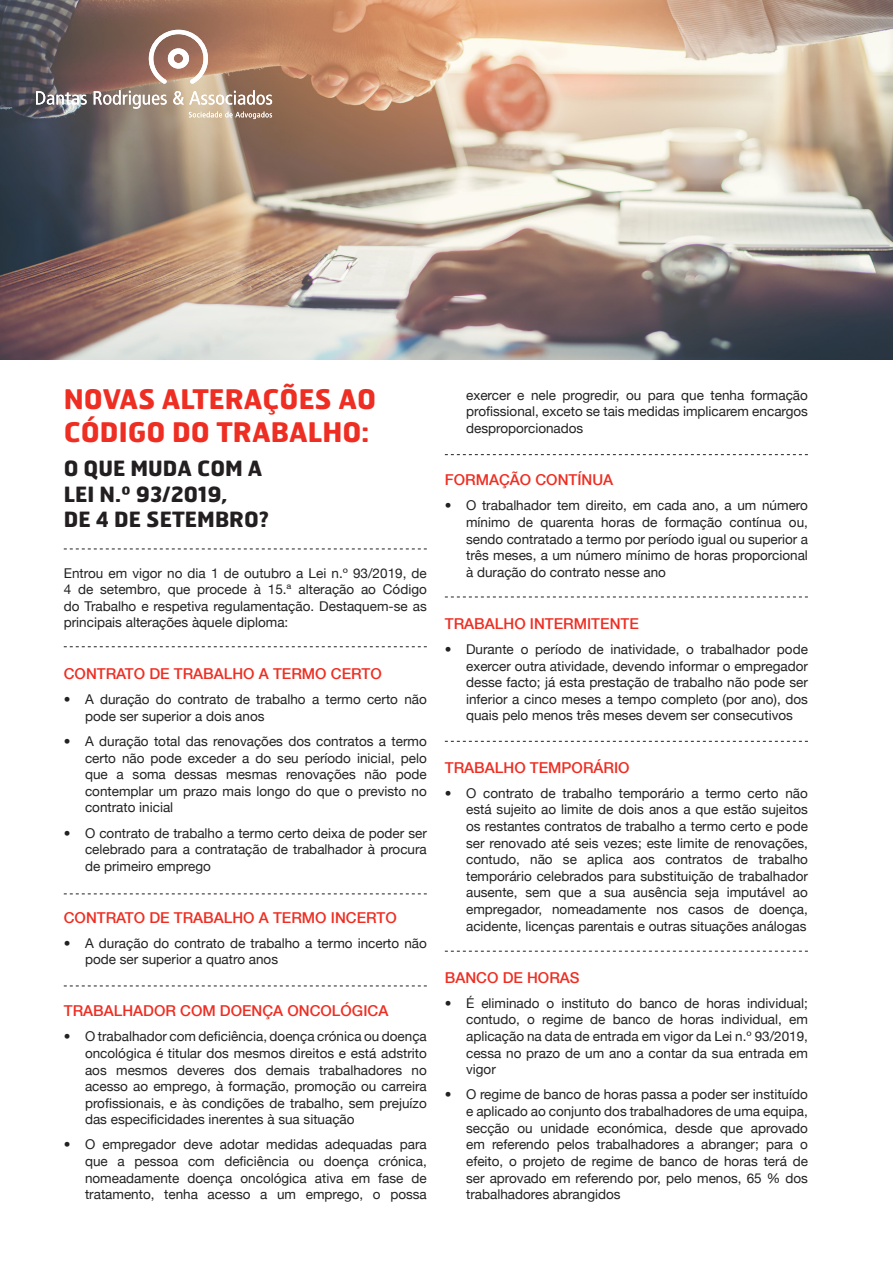
<style>
.page{position:relative;width:893px;height:1263px;background:#fff}
.page>*{position:absolute;margin:0;border:0;box-sizing:border-box;transform-origin:0 0}
.t1{font:700 27px/32.8px "Hermes";color:#ee2e22}
.t2{font:700 21px/25.7px "Hermes";color:#231f20}
.t3{font:500 15px "Helvetica Neue";color:#ee2e22}
.t4{font:13.5px/16.6px "Helvetica Neue";color:#222;text-align:justify}
</style>
<div class="page">
<img style="left:0;top:0;width:893px;height:359px">
<svg style="left:36px;top:91px;width:51px;height:14px"></svg>
<svg style="left:94px;top:90px;width:73px;height:19px"></svg>
<svg style="left:173px;top:90px;width:99px;height:15px"></svg>
<svg style="left:189px;top:112px;width:83px;height:7px"></svg>
<svg style="left:149px;top:30px;width:59px;height:54px"></svg>
<svg style="left:64px;top:893px;width:363px;height:1px"></svg>
<svg style="left:64px;top:646px;width:363px;height:1px"></svg>
<svg style="left:64px;top:549px;width:363px;height:1px"></svg>
<svg style="left:64px;top:985px;width:363px;height:1px"></svg>
<svg style="left:445px;top:454px;width:363px;height:1px"></svg>
<svg style="left:445px;top:597px;width:363px;height:1px"></svg>
<svg style="left:445px;top:741px;width:363px;height:1px"></svg>
<svg style="left:445px;top:951px;width:363px;height:1px"></svg>
<p class="t1" style="left:64px;top:382px;width:314px">NOVAS ALTERAÇÕES AO<br>CÓDIGO DO TRABALHO:</p>
<p class="t2" style="left:64px;top:455px;width:206px">O QUE MUDA COM A<br>LEI N.º 93/2019,<br>DE 4 DE SETEMBRO?</p>
<p class="t4" style="left:64px;top:564px;width:365px">Entrou em vigor no dia 1 de outubro a Lei n.º 93/2019, de 4 de setembro, que procede à 15.ª alteração ao Código do Trabalho e respetiva regulamentação. Destaquem-se as principais alterações àquele diploma:</p>
<p class="t3" style="left:64px;top:665px;width:319px">CONTRATO DE TRABALHO A TERMO CERTO</p>
<p class="t4" style="left:85px;top:691px;width:343px;text-indent:-21px">• A duração do contrato de trabalho a termo certo não pode ser superior a dois anos</p>
<p class="t4" style="left:85px;top:733px;width:343px;text-indent:-21px">• A duração total das renovações dos contratos a termo certo não pode exceder a do seu período inicial, pelo que a soma dessas mesmas renovações não pode contemplar um prazo mais longo do que o previsto no contrato inicial</p>
<p class="t4" style="left:85px;top:824px;width:343px;text-indent:-21px">• O contrato de trabalho a termo certo deixa de poder ser celebrado para a contratação de trabalhador à procura de primeiro emprego</p>
<p class="t3" style="left:64px;top:908px;width:334px">CONTRATO DE TRABALHO A TERMO INCERTO</p>
<p class="t4" style="left:85px;top:934px;width:343px;text-indent:-21px">• A duração do contrato de trabalho a termo incerto não pode ser superior a quatro anos</p>
<p class="t3" style="left:64px;top:1002px;width:326px">TRABALHADOR COM DOENÇA ONCOLÓGICA</p>
<p class="t4" style="left:85px;top:1028px;width:343px;text-indent:-21px">• O trabalhador com deficiência, doença crónica ou doença oncológica é titular dos mesmos direitos e está adstrito aos mesmos deveres dos demais trabalhadores no acesso ao emprego, à formação, promoção ou carreira profissionais, e às condições de trabalho, sem prejuízo das especificidades inerentes à sua situação</p>
<p class="t4" style="left:85px;top:1136px;width:343px;text-indent:-21px">• O empregador deve adotar medidas adequadas para que a pessoa com deficiência ou doença crónica, nomeadamente doença oncológica ativa em fase de tratamento, tenha acesso a um emprego, o possa</p>
<p class="t4" style="left:466px;top:386px;width:343px">exercer e nele progredir, ou para que tenha formação profissional, exceto se tais medidas implicarem encargos desproporcionados</p>
<p class="t3" style="left:445px;top:471px;width:170px">FORMAÇÃO CONTÍNUA</p>
<p class="t4" style="left:466px;top:497px;width:343px;text-indent:-21px">• O trabalhador tem direito, em cada ano, a um número mínimo de quarenta horas de formação contínua ou, sendo contratado a termo por período igual ou superior a três meses, a um número mínimo de horas proporcional à duração do contrato nesse ano</p>
<p class="t3" style="left:445px;top:614px;width:195px">TRABALHO INTERMITENTE</p>
<p class="t4" style="left:466px;top:641px;width:343px;text-indent:-21px">• Durante o período de inatividade, o trabalhador pode exercer outra atividade, devendo informar o empregador desse facto; já esta prestação de trabalho não pode ser inferior a cinco meses a tempo completo (por ano), dos quais pelo menos três meses devem ser consecutivos</p>
<p class="t3" style="left:445px;top:758px;width:186px">TRABALHO TEMPORÁRIO</p>
<p class="t4" style="left:466px;top:784px;width:343px;text-indent:-21px">• O contrato de trabalho temporário a termo certo não está sujeito ao limite de dois anos a que estão sujeitos os restantes contratos de trabalho a termo certo e pode ser renovado até seis vezes; este limite de renovações, contudo, não se aplica aos contratos de trabalho temporário celebrados para substituição de trabalhador ausente, sem que a sua ausência seja imputável ao empregador, nomeadamente nos casos de doença, acidente, licenças parentais e outras situações análogas</p>
<p class="t3" style="left:445px;top:968px;width:136px">BANCO DE HORAS</p>
<p class="t4" style="left:466px;top:994px;width:343px;text-indent:-21px">• É eliminado o instituto do banco de horas individual; contudo, o regime de banco de horas individual, em aplicação na data de entrada em vigor da Lei n.º 93/2019, cessa no prazo de um ano a contar da sua entrada em vigor</p>
<p class="t4" style="left:466px;top:1086px;width:343px;text-indent:-21px">• O regime de banco de horas passa a poder ser instituído e aplicado ao conjunto dos trabalhadores de uma equipa, secção ou unidade económica, desde que aprovado em referendo pelos trabalhadores a abranger; para o efeito, o projeto de regime de banco de horas terá de ser aprovado em referendo por, pelo menos, 65 % dos trabalhadores abrangidos</p>
</div>
